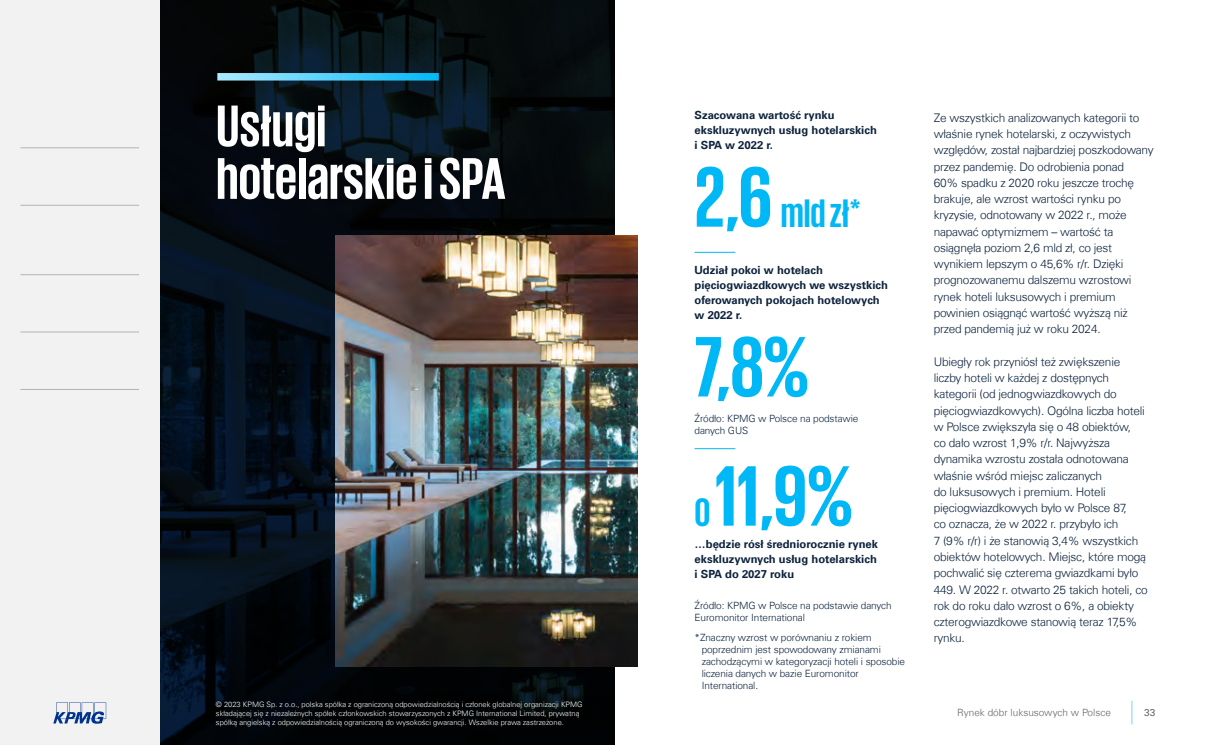
<style>
.page{position:relative;width:1212px;height:745px;background:#fff}
.page>*{position:absolute;margin:0;border:0;box-sizing:border-box;transform-origin:0 0}
.t1{font:700 87.5px "KPMG";color:#00b8f5}
.t2{font:700 60px/52.5px "KPMG";color:#fff}
.t3{font:700 40.62px "KPMG";color:#00b8f5}
.t4{font:300 11.88px/16.2px "Universfor KPMG";letter-spacing:-.02em;color:#0c233c}
.t5{font:700 11.25px/15px "Universfor KPMG";color:#0c233c}
.t6{font:300 10px/12px "Universfor KPMG";letter-spacing:-.01em;color:#0c233c}
.t7{font:300 10px "Universfor KPMG";color:#666}
.t8{font:10px "Universfor KPMG";color:#666}
.t9{font:300 7.5px/9px "Universfor KPMG";color:#fff}
.s1{font-size:87.5px}
</style>
<div class="page">
<img style="left:159px;top:0;width:456px;height:744px">
<svg style="left:217px;top:73px;width:222px;height:7px;background:#56cff8"></svg>
<img style="left:335px;top:235px;width:302px;height:431px">
<hr style="left:694px;top:252px;width:41px;height:1px;background:#00b8f5">
<hr style="left:694px;top:448px;width:41px;height:1px;background:#00b8f5">
<svg style="left:1131px;top:700px;width:1px;height:24px"></svg>
<div style="left:0;top:0;width:159px;height:744px;background:#f2f2f2"></div>
<svg style="left:53px;top:702px;width:53px;height:21px"></svg>
<hr style="left:20px;top:147px;width:119px;height:1px;background:#0c233c">
<hr style="left:20px;top:205px;width:119px;height:1px;background:#0c233c">
<hr style="left:20px;top:274px;width:119px;height:1px;background:#0c233c">
<hr style="left:20px;top:331px;width:119px;height:1px;background:#0c233c">
<hr style="left:20px;top:389px;width:119px;height:1px;background:#0c233c">
<h2 class="t2" style="left:216px;top:98px;width:291px">Usługi hotelarskie i SPA</h2>
<p class="t9" style="left:216px;top:699px;width:368px">© 2023 KPMG Sp. z o.o., polska spółka z ograniczoną odpowiedzialnością i członek globalnej organizacji KPMG składającej się z niezależnych spółek członkowskich stowarzyszonych z KPMG International Limited, prywatną spółką angielską z odpowiedzialnością ograniczoną do wysokości gwarancji. Wszelkie prawa zastrzeżone.</p>
<p class="t5" style="left:694px;top:108px;width:184px">Szacowana wartość rynku ekskluzywnych usług hotelarskich i SPA w 2022 r.</p>
<h3 class="t3" style="left:694px;top:192px;width:168px"><span class="s1">2,6</span> mld zł*</h3>
<p class="t5" style="left:694px;top:262px;width:195px">Udział pokoi w hotelach pięciogwiazdkowych we wszystkich oferowanych pokojach hotelowych w 2022 r.</p>
<h1 class="t1" style="left:694px;top:322px;width:117px">7,8%</h1>
<p class="t6" style="left:694px;top:412px;width:165px">Źródło: KPMG w Polsce na podstawie danych GUS</p>
<h1 class="t1" style="left:714px;top:451px;width:141px">11,9%</h1>
<p class="t5" style="left:694px;top:551px;width:184px">ekskluzywnych usług hotelarskich i SPA do 2027 roku</p>
<h3 class="t3" style="left:694px;top:491px;width:17px">0</h3>
<p class="t5" style="left:694px;top:536px;width:185px">…będzie rósł średniorocznie rynek</p>
<p class="t6" style="left:694px;top:599px;width:199px">Źródło: KPMG w Polsce na podstawie danych<br>Euromonitor International</p>
<p class="t6" style="left:702px;top:630px;width:205px;text-indent:-7px">*Znaczny wzrost w porównaniu z rokiem poprzednim jest spowodowany zmianami zachodzącymi w kategoryzacji hoteli i sposobie liczenia danych w bazie Euromonitor International.</p>
<p class="t4" style="left:934px;top:109px;width:221px">Ze wszystkich analizowanych kategorii to właśnie rynek hotelarski, z oczywistych względów, został najbardziej poszkodowany przez pandemię. Do odrobienia ponad<br>60% spadku z 2020 roku jeszcze trochę brakuje, ale wzrost wartości rynku po kryzysie, odnotowany w 2022 r., może napawać optymizmem – wartość ta osiągnęła poziom 2,6 mld zł, co jest wynikiem lepszym o 45,6% r/r. Dzięki prognozowanemu dalszemu wzrostowi rynek hoteli luksusowych i premium powinien osiągnąć wartość wyższą niż przed pandemią już w roku 2024.</p>
<p class="t4" style="left:934px;top:353px;width:215px">Ubiegły rok przyniósł też zwiększenie liczby hoteli w każdej z dostępnych kategorii (od jednogwiazdkowych do pięciogwiazdkowych). Ogólna liczba hoteli w Polsce zwiększyła się o 48 obiektów,<br>co dało wzrost 1,9% r/r. Najwyższa dynamika wzrostu została odnotowana właśnie wśród miejsc zaliczanych<br>do luksusowych i premium. Hoteli pięciogwiazdkowych było w Polsce 87,<br>co oznacza, że w 2022 r. przybyło ich<br>7 (9% r/r) i że stanowią 3,4% wszystkich obiektów hotelowych. Miejsc, które mogą pochwalić się czterema gwiazdkami było 449. W 2022 r. otwarto 25 takich hoteli, co rok do roku dało wzrost o 6%, a obiekty czterogwiazdkowe stanowią teraz 17,5% rynku.</p>
<p class="t7" style="left:957px;top:706px;width:155px">Rynek dóbr luksusowych w Polsce</p>
<p class="t8" style="left:1144px;top:706px;width:13px">33</p>
</div>
